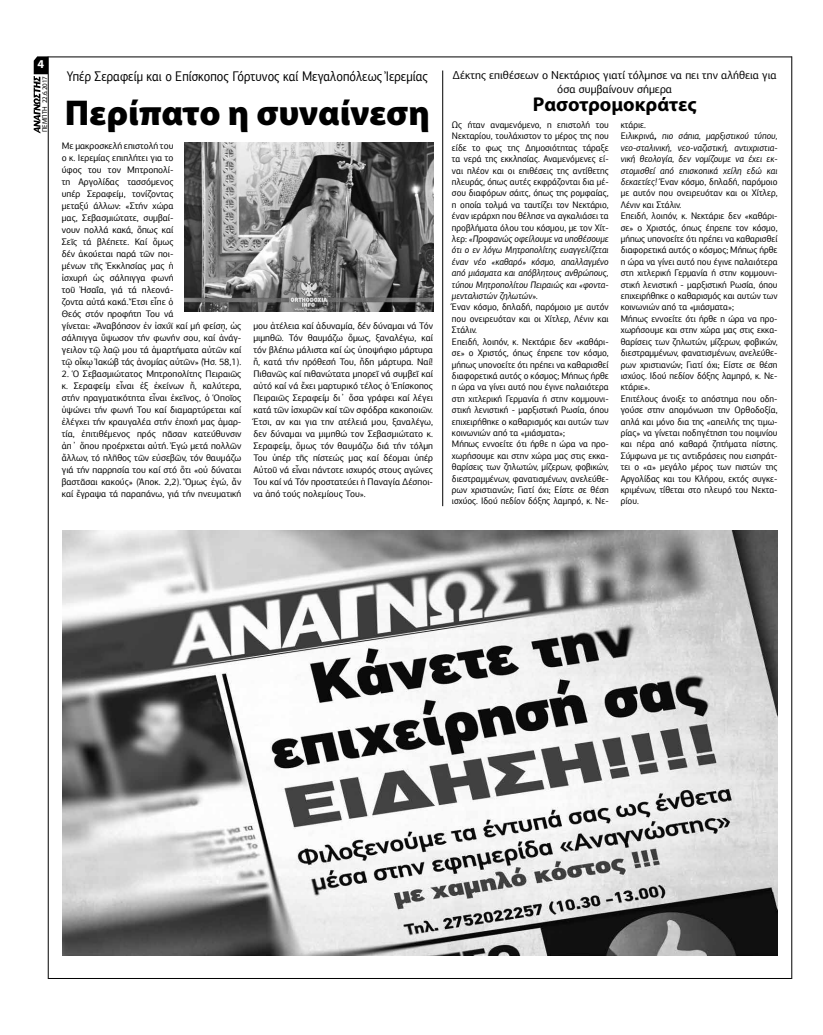
<style>
.page{position:relative;width:823px;height:1035px;background:#fff}
.page>*{position:absolute;margin:0;border:0;box-sizing:border-box;transform-origin:0 0}
.t1{font:900 36px "Myriad Pro";color:#000}
.t2{font:700 20px "Myriad Pro";color:#000}
.t3{font:14px "PF Agora Sans Pro";color:#000;scale:.89 1}
.t4{font:700 12px "Myriad Pro";color:#fff}
.t5{font:11.5px/13.8px "PF Agora Sans Pro";color:#000;text-align:center}
.t6{font:9.5px/11.4px "PF Agora Sans Pro";color:#000;scale:.95 1}
.t7{font:9.5px/12px "PF Agora Sans Pro";color:#000;text-align:justify}
.t8{font:7px "Myriad Pro";letter-spacing:-.01em;color:#000}
.s1{font-style:italic}
.s2{font-weight:700;font-style:italic}
</style>
<div class="page">
<hr style="left:48px;top:57px;width:743px;height:1px;background:#000">
<hr style="left:48px;top:978px;width:743px;height:1px;background:#000">
<hr style="left:791px;top:56px;width:1px;height:923px;background:#000">
<hr style="left:48px;top:56px;width:1px;height:923px;background:#000">
<svg style="left:34px;top:56px;width:14px;height:77px"></svg>
<img style="left:62px;top:530px;width:715px;height:425px">
<img style="left:185px;top:142px;width:248px;height:169px">
<hr style="left:442px;top:70px;width:1px;height:436px;background:#000">
<p class="t4" style="left:37px;top:57px;width:8px">4</p>
<p class="t8" style="left:40px;top:132px;width:57px;rotate:-90deg">ΠΕΜΠΤΗ 22.6.2017</p>
<h3 class="t3" style="left:67px;top:68px;width:407px">Υπέρ Σεραφείμ και ο Επίσκοπος Γόρτυνος καί Μεγαλοπόλεως Ἰερεμίας</h3>
<h1 class="t1" style="left:65px;top:88px;width:367px">Περίπατο η συναίνεση</h1>
<p class="t7" style="left:62px;top:139px;width:181px;text-align:left">Με μακροσκελή επιστολή του<br>ο κ. Ιερεμίας επιπλήτει για το<br>ύφος του τον Μητροπολί-<br>τη Αργολίδας τασσόμενος<br>υπέρ Σεραφείμ, τονίζοντας<br>μεταξύ άλλων: «Στήν χώρα<br>μας, Σεβασμιώτατε, συμβαί-<br>νουν πολλά κακά, ὅπως καί<br>Σεῖς τά βλέπετε. Καί ὅμως<br>δέν ἀκούεται παρά τῶν ποι-<br>μένων τῆς Ἐκκλησίας μας ἡ<br>ἰσχυρή ὡς σάλπιγγα φωνή<br>τοῦ Ἠσαΐα, γιά τά πλεονά-<br>ζοντα αὐτά κακά. Ἔτσι εἶπε ὁ<br>Θεός στόν προφήτη Του νά<br>γίνεται: «Ἀναβόησον ἐν ἰσχύϊ καί μή φείσῃ, ὡς σάλπιγγα ὕψωσον τήν φωνήν σου, καί ἀνάγ&shy;γειλον τῷ λαῷ μου τά ἁμαρτήματα αὐτῶν καί τῷ οἴκῳ Ἰακώβ τάς ἀνομίας αὐτῶν» (Ἠσ. 58,1).</p>
<p class="t7" style="left:62px;top:367px;width:181px">2. Ὁ Σεβασμιώτατος Μητροπολίτης Πειραιῶς κ. Σεραφείμ εἶναι ἐξ ἐκείνων ἤ, καλύτερα, στήν πραγματικότητα εἶναι ἐκεῖνος, ὁ Ὁποῖος ὑψώνει τήν φωνή Του καί διαμαρτύρεται καί ἐλέγχει τήν κραυγαλέα στήν ἐποχή μας ἁμαρ&shy;τία, ἐπιτιθέμενος πρός πᾶσαν κατεύθυνσιν ἀπ᾽ ὅπου προέρχεται αὐτή. Ἐγώ μετά πολλῶν ἄλλων, τό πλῆθος τῶν εὐσεβῶν, τόν θαυμάζω γιά τήν παρρησία του καί στό ὅτι «οὐ δύναται βαστᾶσαι κακούς» (Ἀποκ. 2,2). Ὅμως ἐγώ, ἄν καί ἔγραψα τά παραπάνω, γιά τήν πνευματική</p>
<p class="t7" style="left:253px;top:319px;width:181px">μου ἀτέλεια καί ἀδυναμία, δέν δύναμαι νά Τόν μιμηθῶ. Τόν θαυμάζω ὅμως, ξαναλέγω, καί τόν βλέπω μάλιστα καί ὡς ὑποψήφιο μάρτυρα ἤ, κατά τήν πρόθεσή Του, ἤδη μάρτυρα. Ναί!<br>Πιθανῶς καί πιθανώτατα μπορεῖ νά συμβεῖ καί αὐτό καί νά ἔχει μαρτυρικό τέλος ὁ Ἐπίσκοπος Πειραιῶς Σεραφείμ δι᾽ ὅσα γράφει καί λέγει κατά τῶν ἰσχυρῶν καί τῶν σφόδρα κακοποιῶν.<br>Έτσι, αν και για την ατέλειά μου, ξαναλέγω, δεν δύναμαι να μιμηθώ τον Σεβασμιώτατο κ.<br>Σεραφείμ, ὅμως τόν θαυμάζω διά τήν τόλμη Του ὑπέρ τῆς πίστεώς μας καί δέομαι ὑπέρ Αὐτοῦ νά εἶναι πάντοτε ισχυρός στους αγώνες Του καί νά Τόν προστατεύει ἡ Παναγία Δέσποι&shy;να ἀπό τούς πολεμίους Του».</p>
<p class="t5" style="left:452px;top:68px;width:325px">Δέκτης επιθέσεων ο Νεκτάριος γιατί τόλμησε να πει την αλήθεια για όσα συμβαίνουν σήμερα</p>
<h2 class="t2" style="left:532px;top:91px;width:165px">Ρασοτρομοκράτες</h2>
<p class="t6" style="left:451px;top:119px;width:166px;text-align:justify">Ως ήταν αναμενόμενο, η επιστολή του Νεκταρίου, τουλάχιστον το μέρος της που είδε το φως της Δημοσιότητας τάραξε τα νερά της εκκλησίας. Αναμενόμενες εί&shy;ναι πλέον και οι επιθέσεις της αντίθετης πλευράς, όπως αυτές εκφράζονται δια μέ&shy;σου διαφόρων σάιτς, όπως της ρομφαίας, η οποία τολμά να ταυτίζει τον Νεκτάριο, έναν ιεράρχη που θέλησε να αγκαλιάσει τα προβλήματα όλου του κόσμου, με τον Χίτ&shy;λερ: «<span class="s1">Προφανώς οφείλουμε να υποθέσουμε ότι ο εν λόγω Μητροπολίτης ευαγγελίζεται έναν νέο «καθαρό» κόσμο, απαλλαγμένο από μιάσματα και απόβλητους ανθρώπους, τύπου Μητροπολίτου Πειραιώς και «φοντα&shy;μενταλιστών ζηλωτών».</span></p>
<p class="t6" style="left:451px;top:301px;width:166px">Έναν κόσμο, δηλαδή, παρόμοιο με αυτόν που ονειρευόταν και οι Χίτλερ, Λένιν και Στάλιν.<br>Επειδή, λοιπόν, κ. Νεκτάριε δεν «καθάρι&shy;σε» ο Χριστός, όπως έπρεπε τον κόσμο, μήπως υπονοείτε ότι πρέπει να καθαρισθεί διαφορετικά αυτός ο κόσμος; Μήπως ήρθε η ώρα να γίνει αυτό που έγινε παλαιότερα στη χιτλερική Γερμανία ή στην κομμουνι&shy;στική λενιστική - μαρξιστική Ρωσία, όπου επιχειρήθηκε ο καθαρισμός και αυτών των κοινωνιών από τα «μιάσματα»;<br>Μήπως εννοείτε ότι ήρθε η ώρα να προ&shy;χωρήσουμε και στην χώρα μας στις εκκα&shy;θαρίσεις των ζηλωτών, μίζερων, φοβικών, διεστραμμένων, φανατισμένων, ανελεύθε&shy;ρων χριστιανών; Γιατί όχι; Είστε σε θέση ισχύος. Ιδού πεδίον δόξης λαμπρό, κ. Νε-</p>
<p class="t6" style="left:620px;top:119px;width:166px">κτάριε.<br>Ειλικρινά<span class="s2">,</span> <span class="s1">πιο σάπια, μαρξιστικού τύπου, νεο-σταλινική, νεο-ναζιστική, αντιχριστια&shy;νική θεολογία, δεν νομίζουμε να έχει εκ&shy;στομισθεί από επισκοπικά χείλη εδώ και δεκαετίες!</span> Έναν κόσμο, δηλαδή, παρόμοιο με αυτόν που ονειρευόταν και οι Χίτλερ, Λένιν και Στάλιν.<br>Επειδή, λοιπόν, κ. Νεκτάριε δεν «καθάρι&shy;σε» ο Χριστός, όπως έπρεπε τον κόσμο, μήπως υπονοείτε ότι πρέπει να καθαρισθεί διαφορετικά αυτός ο κόσμος; Μήπως ήρθε η ώρα να γίνει αυτό που έγινε παλαιότερα στη χιτλερική Γερμανία ή στην κομμουνι&shy;στική λενιστική - μαρξιστική Ρωσία, όπου επιχειρήθηκε ο καθαρισμός και αυτών των κοινωνιών από τα «μιάσματα»;<br>Μήπως εννοείτε ότι ήρθε η ώρα να προ&shy;χωρήσουμε και στην χώρα μας στις εκκα&shy;θαρίσεις των ζηλωτών, μίζερων, φοβικών, διεστραμμένων, φανατισμένων, ανελεύθε&shy;ρων χριστιανών; Γιατί όχι; Είστε σε θέση ισχύος. Ιδού πεδίον δόξης λαμπρό, κ. Νε&shy;κτάριε».<br>Επιτέλους άνοιξε το απόστημα που οδη&shy;γούσε στην απομόνωση την Ορθοδοξία, απλά και μόνο δια της «απειλής της τιμω&shy;ρίας» να γίνεται ποδηγέτηση του ποιμνίου και πέρα από καθαρά ζητήματα πίστης.<br>Σύμφωνα με τις αντιδράσεις που εισπράτ&shy;τει ο «α» μεγάλο μέρος των πιστών της Αργολίδας και του Κλήρου, εκτός συγκε&shy;κριμένων, τίθεται στο πλευρό του Νεκτα&shy;ρίου.</p>
</div>
